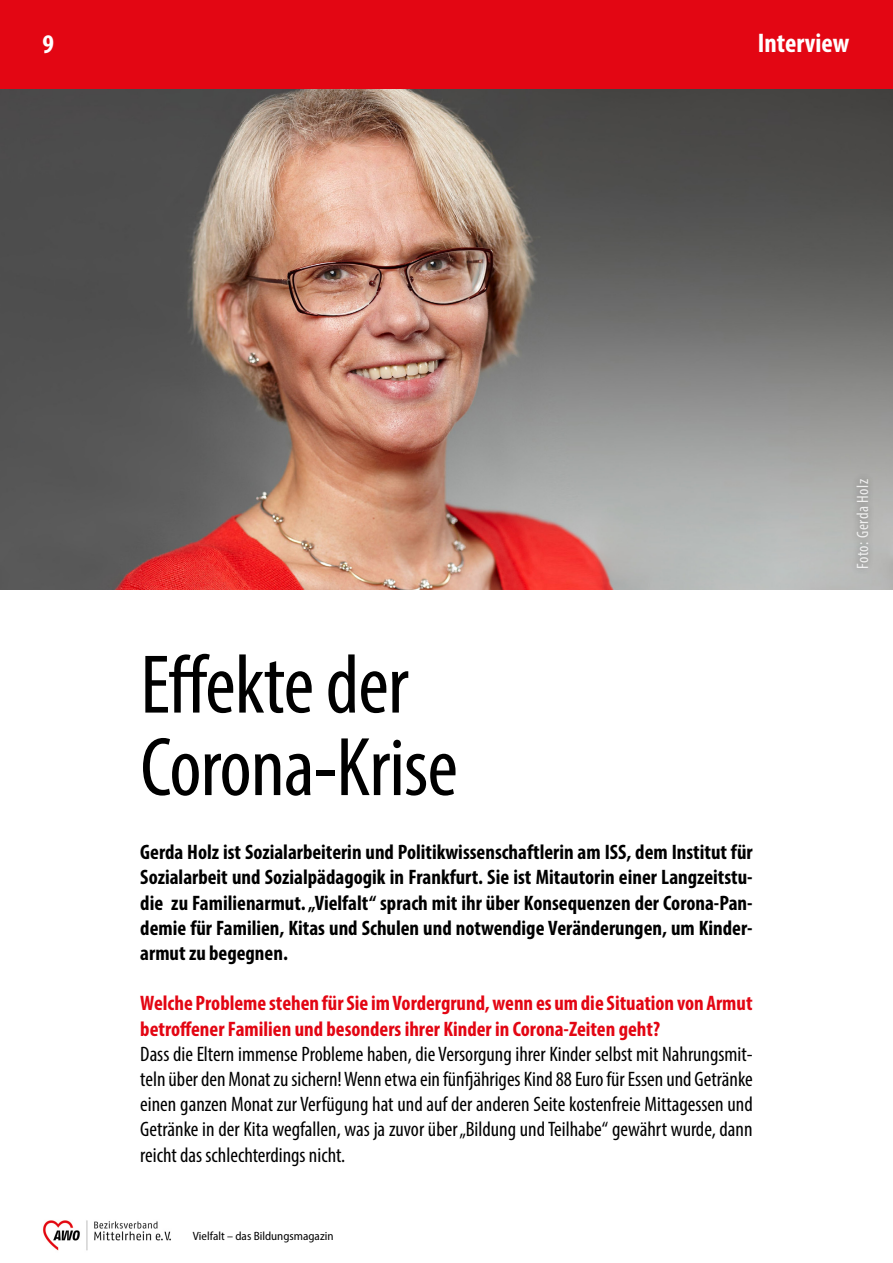
<style>
.page{position:relative;width:893px;height:1263px;background:#fff}
.page>*{position:absolute;margin:0;border:0;box-sizing:border-box;transform-origin:0 0}
.t1{font:condensed 84px/82.5px "Myriad Pro";letter-spacing:-.01em;color:#000}
.t2{font:700 condensed 27px "Myriad Pro";color:#fff}
.t3{font:condensed 21px/25.2px "Myriad Pro";color:#000;text-align:justify}
.t4{font:700 condensed 21px/25.2px "Myriad Pro";color:#000;text-align:justify}
.t5{font:700 condensed 21px/25.2px "Myriad Pro";color:#e30613}
.t6{font:condensed 16.5px "Myriad Pro";letter-spacing:.03em;color:#fff}
.t7{font:semi-condensed 12px "Myriad Pro";color:#000}
</style>
<div class="page">
<div style="left:0;top:0;width:893px;height:89px;background:#e30613"></div>
<img style="left:42px;top:1220px;width:129px;height:31px">
<img style="left:0;top:89px;width:893px;height:501px">
<div style="left:849px;top:471px;width:27px;height:104px;background:#000;opacity:.5"></div>
<p class="t2" style="left:43px;top:27px;width:13px">9</p>
<p class="t2" style="left:758px;top:26px;width:93px">Interview</p>
<h1 class="t1" style="left:140px;top:642px;width:319px">Effekte der<br>Corona-Krise</h1>
<p class="t4" style="left:140px;top:839px;width:614px">Gerda Holz ist Sozialarbeiterin und Politikwissenschaftlerin am ISS, dem Institut für Sozialarbeit und Sozialpädagogik in Frankfurt. Sie ist Mitautorin einer Langzeitstu&shy;die zu Familienarmut. „Vielfalt“ sprach mit ihr über Konsequenzen der Corona-Pan&shy;demie für Familien, Kitas und Schulen und notwendige Veränderungen, um Kinder&shy;armut zu begegnen.</p>
<p class="t5" style="left:140px;top:990px;width:614px">Welche Probleme stehen für Sie im Vordergrund, wenn es um die Situation von Armut betroffener Familien und besonders ihrer Kinder in Corona-Zeiten geht?</p>
<p class="t3" style="left:140px;top:1041px;width:614px">Dass die Eltern immense Probleme haben, die Versorgung ihrer Kinder selbst mit Nahrungsmit&shy;teln über den Monat zu sichern! Wenn etwa ein fünfjähriges Kind 88 Euro für Essen und Getränke einen ganzen Monat zur Verfügung hat und auf der anderen Seite kostenfreie Mittagessen und Getränke in der Kita wegfallen, was ja zuvor über „Bildung und Teilhabe“ gewährt wurde, dann reicht das schlechterdings nicht.</p>
<p class="t7" style="left:193px;top:1228px;width:142px">Vielfalt – das Bildungsmagazin</p>
<p class="t6" style="left:853px;top:569px;width:91px;rotate:-90deg">Foto: Gerda Holz</p>
</div>
